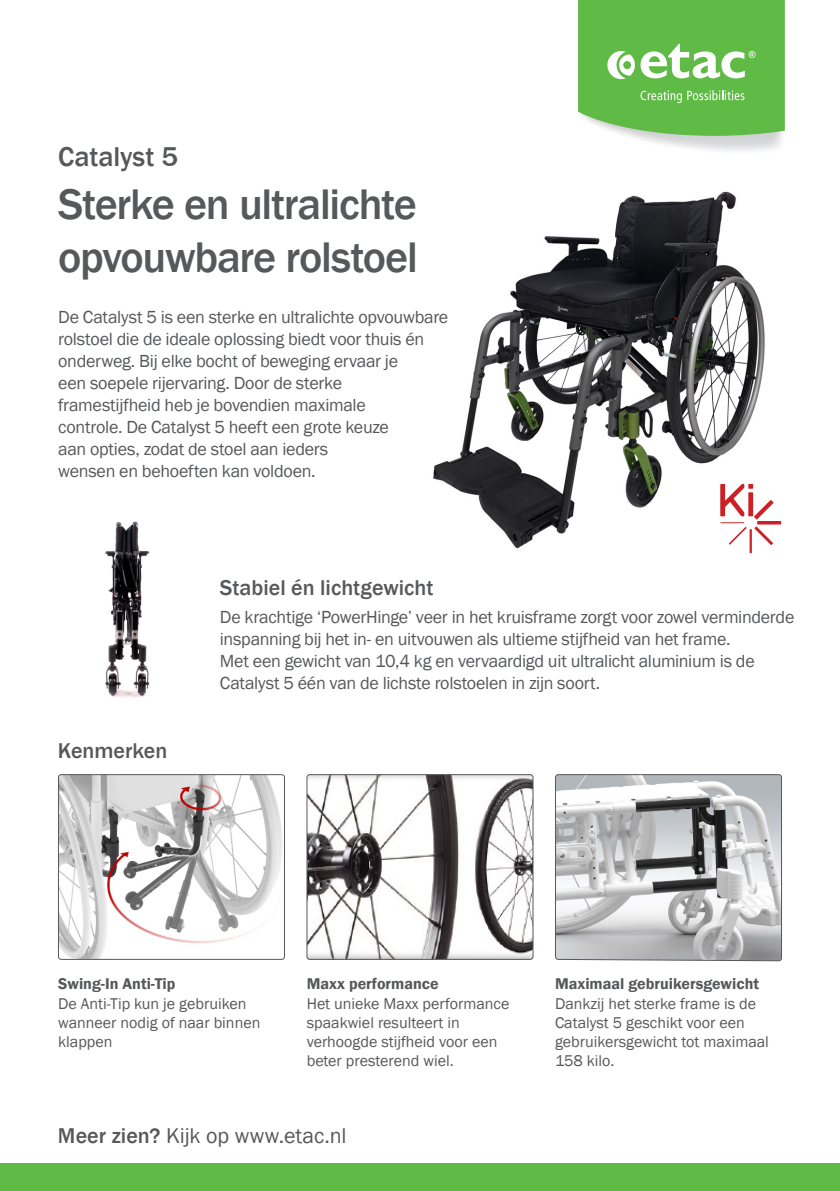
<style>
.page{position:relative;width:840px;height:1191px;background:#fff}
.page>*{position:absolute;margin:0;border:0;box-sizing:border-box;transform-origin:0 0}
._4__Body_-_Basic_body{font:500 44px/52.8px "Franklin Gothic";letter-spacing:-.025em;color:#57585a}
._4__Body_-_Basic_body-2{font:500 28px "Franklin Gothic";color:#57585a}
._5__Body_-_Features___options{font:500 22px "Franklin Gothic";color:#57585a}
._5__Body_-_Features___options-2{font:22px "Franklin Gothic";letter-spacing:-.005em;color:#57585a}
._4__Body_-_Basic_body-3{font:18px/22px "Franklin Gothic";letter-spacing:-.015em;color:#57585a}
._5__Body_-_Features___options-3{font:18px/22px "Franklin Gothic";letter-spacing:-.015em;color:#57585a}
._5__Body_-_Features___options-4{font:16px/19.2px "Franklin Gothic";color:#57585a}
._5__Body_-_Features___options-5{font:600 16px "Franklin Gothic";color:#57585a}
.s1{font-weight:500}
</style>
<div class="page">
<img style="left:105px;top:521px;width:45px;height:177px">
<img style="left:60px;top:776px;width:222px;height:182px">
<div style="left:58px;top:774px;width:227px;height:186px;border:1px solid #57585a;border-radius:3px"></div>
<img style="left:308px;top:776px;width:223px;height:182px">
<div style="left:306px;top:774px;width:227px;height:186px;border:1px solid #57585a;border-radius:3px"></div>
<svg style="left:555px;top:774px;width:227px;height:187px"></svg>
<img style="left:433px;top:191px;width:349px;height:358px">
<div style="left:0;top:1163px;width:839px;height:28px;background:#60bb46"></div>
<svg style="left:578px;top:0;width:206px;height:136px;background:#73c25c"></svg>
<svg style="left:719px;top:484px;width:61px;height:69px"></svg>
<p class="_4__Body_-_Basic_body-2" style="left:58px;top:139px;width:121px">Catalyst 5</p>
<p class="_4__Body_-_Basic_body" style="left:58px;top:178px;width:361px">Sterke en ultralichte opvouwbare rolstoel</p>
<p class="_4__Body_-_Basic_body-3" style="left:58px;top:306px;width:391px">De Catalyst 5 is een sterke en ultralichte opvouwbare rolstoel die de ideale oplossing biedt voor thuis én onderweg. Bij elke bocht of beweging ervaar je<br>een soepele rijervaring. Door de sterke framestijfheid heb je bovendien maximale<br>controle. De Catalyst 5 heeft een grote keuze<br>aan opties, zodat de stoel aan ieders<br>wensen en behoeften kan voldoen.</p>
<p class="_5__Body_-_Features___options" style="left:58px;top:737px;width:111px">Kenmerken</p>
<p class="_5__Body_-_Features___options" style="left:220px;top:574px;width:215px">Stabiel én lichtgewicht</p>
<p class="_5__Body_-_Features___options-3" style="left:220px;top:606px;width:575px">De krachtige ‘PowerHinge’ veer in het kruisframe zorgt voor zowel verminderde inspanning bij het in- en uitvouwen als ultieme stijfheid van het frame.<br>Met een gewicht van 10,4 kg en vervaardigd uit ultralicht aluminium is de Catalyst 5 één van de lichste rolstoelen in zijn soort.</p>
<p class="_5__Body_-_Features___options-5" style="left:58px;top:974px;width:119px">Swing-In Anti-Tip</p>
<p class="_5__Body_-_Features___options-4" style="left:58px;top:994px;width:203px">De Anti-Tip kun je gebruiken wanneer nodig of naar binnen klappen</p>
<p class="_5__Body_-_Features___options-5" style="left:306px;top:974px;width:133px">Maxx performance</p>
<p class="_5__Body_-_Features___options-4" style="left:306px;top:994px;width:204px">Het unieke Maxx performance spaakwiel resulteert in verhoogde stijfheid voor een beter presterend wiel.</p>
<p class="_5__Body_-_Features___options-2" style="left:58px;top:1121px;width:290px"><span class="s1">Meer zien?</span> Kijk op www.etac.nl</p>
<p class="_5__Body_-_Features___options-5" style="left:554px;top:974px;width:205px">Maximaal gebruikersgewicht</p>
<p class="_5__Body_-_Features___options-4" style="left:554px;top:994px;width:215px">Dankzij het sterke frame is de<br>Catalyst 5 geschikt voor een gebruikersgewicht tot maximaal<br>158 kilo.</p>
</div>
